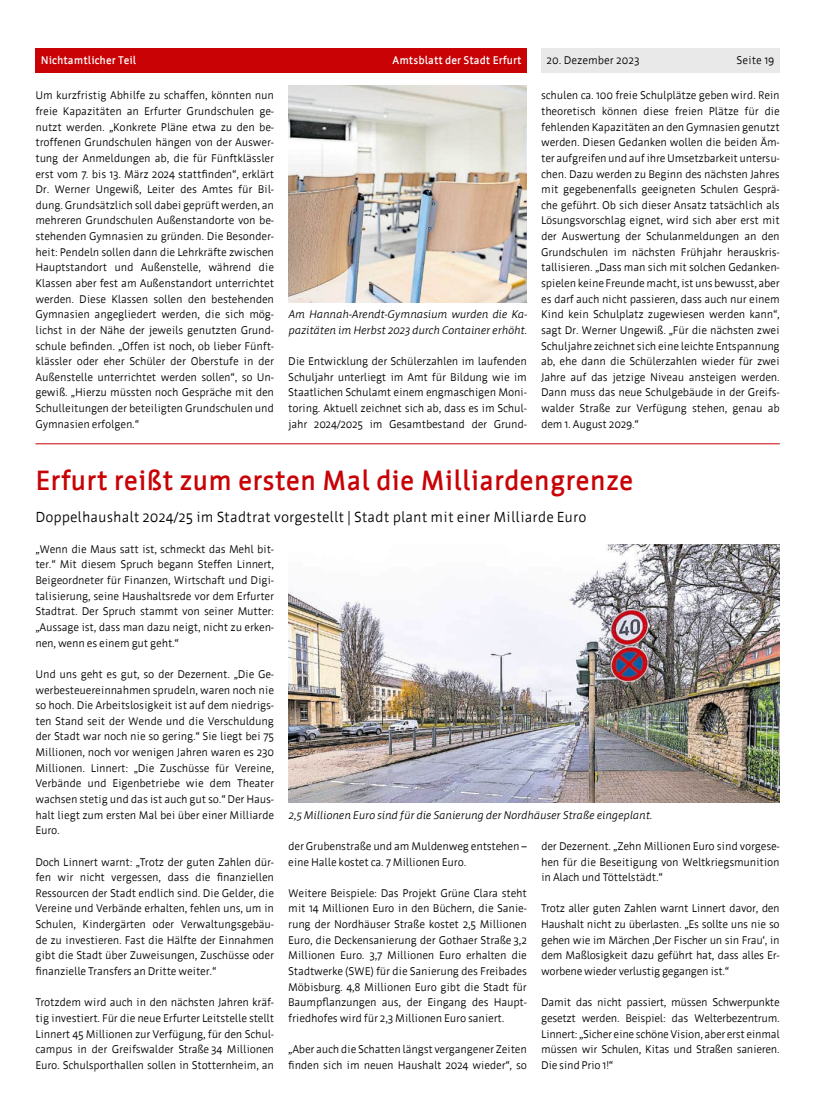
<style>
.page{position:relative;width:833px;height:1117px;background:#fff}
.page>*{position:absolute;margin:0;border:0;box-sizing:border-box;transform-origin:0 0}
.H1-u1{font:700 27.5px "Werk";color:#c80205}
.P-uz{font:14.38px "Werk";color:#000}
.P-Normal{font:11px/15.6px "Werk";letter-spacing:-.02em;color:#000;text-align:justify}
.t1{font:italic 11px/15.6px "Werk";letter-spacing:-.02em;color:#000}
.t2{font:700 11px "Werk";color:#fff}
.P-Normal-2{font:11px "Werk";color:#000}
</style>
<div class="page">
<div style="left:541px;top:48px;width:239px;height:25px;background:#e9e9e9"></div>
<div style="left:35px;top:48px;width:492px;height:25px;background:#c80205"></div>
<hr style="left:35px;top:443px;width:745px;height:1px;background:#c80205">
<img style="left:288px;top:85px;width:239px;height:217px">
<img style="left:288px;top:544px;width:492px;height:258px">
<p class="t2" style="left:41px;top:55px;width:97px">Nichtamtlicher Teil</p>
<p class="t2" style="left:392px;top:55px;width:131px">Amtsblatt der Stadt Erfurt</p>
<p class="P-Normal-2" style="left:546px;top:54px;width:95px">20. Dezember 2023</p>
<p class="P-Normal" style="left:736px;top:53px;width:39px">Seite 19</p>
<p class="P-Normal" style="left:35px;top:88px;width:240px">Um kurzfristig Abhilfe zu schaffen, könnten nun freie Kapazitäten an Erfurter Grundschulen ge&shy;nutzt werden. „Konkrete Pläne etwa zu den be&shy;troffenen Grundschulen hängen von der Auswer&shy;tung der Anmeldungen ab, die für Fünftklässler erst vom 7. bis 13. März 2024 stattfinden“, erklärt Dr. Werner Ungewiß, Leiter des Amtes für Bil&shy;dung. Grundsätzlich soll dabei geprüft werden, an mehreren Grundschulen Außenstandorte von be&shy;stehenden Gymnasien zu gründen. Die Besonder&shy;heit: Pendeln sollen dann die Lehrkräfte zwischen Hauptstandort und Außenstelle, während die Klassen aber fest am Außenstandort unterrichtet werden. Diese Klassen sollen den bestehenden Gymnasien angegliedert werden, die sich mög&shy;lichst in der Nähe der jeweils genutzten Grund&shy;schule befinden. „Offen ist noch, ob lieber Fünft&shy;klässler oder eher Schüler der Oberstufe in der Außenstelle unterrichtet werden sollen“, so Un&shy;gewiß. „Hierzu müssten noch Gespräche mit den Schulleitungen der beteiligten Grundschulen und Gymnasien erfolgen.“</p>
<p class="t1" style="left:288px;top:306px;width:240px">Am Hannah-Arendt-Gymnasium wurden die Ka&shy;pazitäten im Herbst 2023 durch Container erhöht.</p>
<p class="P-Normal" style="left:288px;top:353px;width:240px">Die Entwicklung der Schülerzahlen im laufenden Schuljahr unterliegt im Amt für Bildung wie im Staatlichen Schulamt einem engmaschigen Moni&shy;toring. Aktuell zeichnet sich ab, dass es im Schul&shy;jahr 2024/2025 im Gesamtbestand der Grund-</p>
<p class="P-Normal" style="left:541px;top:88px;width:240px">schulen ca. 100 freie Schulplätze geben wird. Rein theoretisch können diese freien Plätze für die fehlenden Kapazitäten an den Gymnasien genutzt werden. Diesen Gedanken wollen die beiden Äm&shy;ter aufgreifen und auf ihre Umsetzbarkeit untersu&shy;chen. Dazu werden zu Beginn des nächsten Jahres mit gegebenenfalls geeigneten Schulen Gesprä&shy;che geführt. Ob sich dieser Ansatz tatsächlich als Lösungsvorschlag eignet, wird sich aber erst mit der Auswertung der Schulanmeldungen an den Grundschulen im nächsten Frühjahr herauskris&shy;tallisieren. „Dass man sich mit solchen Gedanken&shy;spielen keine Freunde macht, ist uns bewusst, aber es darf auch nicht passieren, dass auch nur einem Kind kein Schulplatz zugewiesen werden kann“, sagt Dr. Werner Ungewiß. „Für die nächsten zwei Schuljahre zeichnet sich eine leichte Entspannung ab, ehe dann die Schülerzahlen wieder für zwei Jahre auf das jetzige Niveau ansteigen werden.<br>Dann muss das neue Schulgebäude in der Greifs&shy;walder Straße zur Verfügung stehen, genau ab dem 1. August 2029.“</p>
<h1 class="H1-u1" style="left:35px;top:465px;width:599px">Erfurt reißt zum ersten Mal die Milliardengrenze</h1>
<p class="P-uz" style="left:35px;top:508px;width:552px">Doppelhaushalt 2024/25 im Stadtrat vorgestellt | Stadt plant mit einer Milliarde Euro</p>
<p class="P-Normal" style="left:35px;top:541px;width:240px">„Wenn die Maus satt ist, schmeckt das Mehl bit&shy;ter.“ Mit diesem Spruch begann Steffen Linnert, Beigeordneter für Finanzen, Wirtschaft und Digi&shy;talisierung, seine Haushaltsrede vor dem Erfurter Stadtrat. Der Spruch stammt von seiner Mutter: „Aussage ist, dass man dazu neigt, nicht zu erken&shy;nen, wenn es einem gut geht.“</p>
<p class="P-Normal" style="left:35px;top:666px;width:240px">Und uns geht es gut, so der Dezernent. „Die Ge&shy;werbesteuereinnahmen sprudeln, waren noch nie so hoch. Die Arbeitslosigkeit ist auf dem niedrigs&shy;ten Stand seit der Wende und die Verschuldung der Stadt war noch nie so gering.“ Sie liegt bei 75<br>Millionen, noch vor wenigen Jahren waren es 230<br>Millionen. Linnert: „Die Zuschüsse für Vereine, Verbände und Eigenbetriebe wie dem Theater wachsen stetig und das ist auch gut so.“ Der Haus&shy;halt liegt zum ersten Mal bei über einer Milliarde Euro.</p>
<p class="P-Normal" style="left:35px;top:853px;width:240px">Doch Linnert warnt: „Trotz der guten Zahlen dür&shy;fen wir nicht vergessen, dass die finanziellen Ressourcen der Stadt endlich sind. Die Gelder, die Vereine und Verbände erhalten, fehlen uns, um in Schulen, Kindergärten oder Verwaltungsgebäu&shy;de zu investieren. Fast die Hälfte der Einnahmen gibt die Stadt über Zuweisungen, Zuschüsse oder finanzielle Transfers an Dritte weiter.“</p>
<p class="P-Normal" style="left:35px;top:994px;width:240px">Trotzdem wird auch in den nächsten Jahren kräf&shy;tig investiert. Für die neue Erfurter Leitstelle stellt Linnert 45 Millionen zur Verfügung, für den Schul&shy;campus in der Greifswalder Straße 34 Millionen Euro. Schulsporthallen sollen in Stotternheim, an</p>
<p class="t1" style="left:288px;top:806px;width:365px">2,5 Millionen Euro sind für die Sanierung der Nordhäuser Straße eingeplant.</p>
<p class="P-Normal" style="left:288px;top:838px;width:240px">der Grubenstraße und am Muldenweg entstehen – eine Halle kostet ca. 7 Millionen Euro.</p>
<p class="P-Normal" style="left:288px;top:885px;width:240px">Weitere Beispiele: Das Projekt Grüne Clara steht mit 14 Millionen Euro in den Büchern, die Sanie&shy;rung der Nordhäuser Straße kostet 2,5 Millionen Euro, die Deckensanierung der Gothaer Straße 3,2<br>Millionen Euro. 3,7 Millionen Euro erhalten die Stadtwerke (SWE) für die Sanierung des Freibades Möbisburg. 4,8 Millionen Euro gibt die Stadt für Baumpflanzungen aus, der Eingang des Haupt&shy;friedhofes wird für 2,3 Millionen Euro saniert.</p>
<p class="P-Normal" style="left:288px;top:1041px;width:240px">„Aber auch die Schatten längst vergangener Zeiten finden sich im neuen Haushalt 2024 wieder“, so</p>
<p class="P-Normal" style="left:541px;top:838px;width:240px">der Dezernent. „Zehn Millionen Euro sind vorgese&shy;hen für die Beseitigung von Weltkriegsmunition in Alach und Töttelstädt.“</p>
<p class="P-Normal" style="left:541px;top:900px;width:240px">Trotz aller guten Zahlen warnt Linnert davor, den Haushalt nicht zu überlasten. „Es sollte uns nie so gehen wie im Märchen ‚Der Fischer un sin Frau‘, in dem Maßlosigkeit dazu geführt hat, dass alles Er&shy;worbene wieder verlustig gegangen ist.“</p>
<p class="P-Normal" style="left:541px;top:994px;width:240px">Damit das nicht passiert, müssen Schwerpunkte gesetzt werden. Beispiel: das Welterbezentrum.<br>Linnert: „Sicher eine schöne Vision, aber erst einmal müssen wir Schulen, Kitas und Straßen sanieren.<br>Die sind Prio 1!“</p>
</div>
